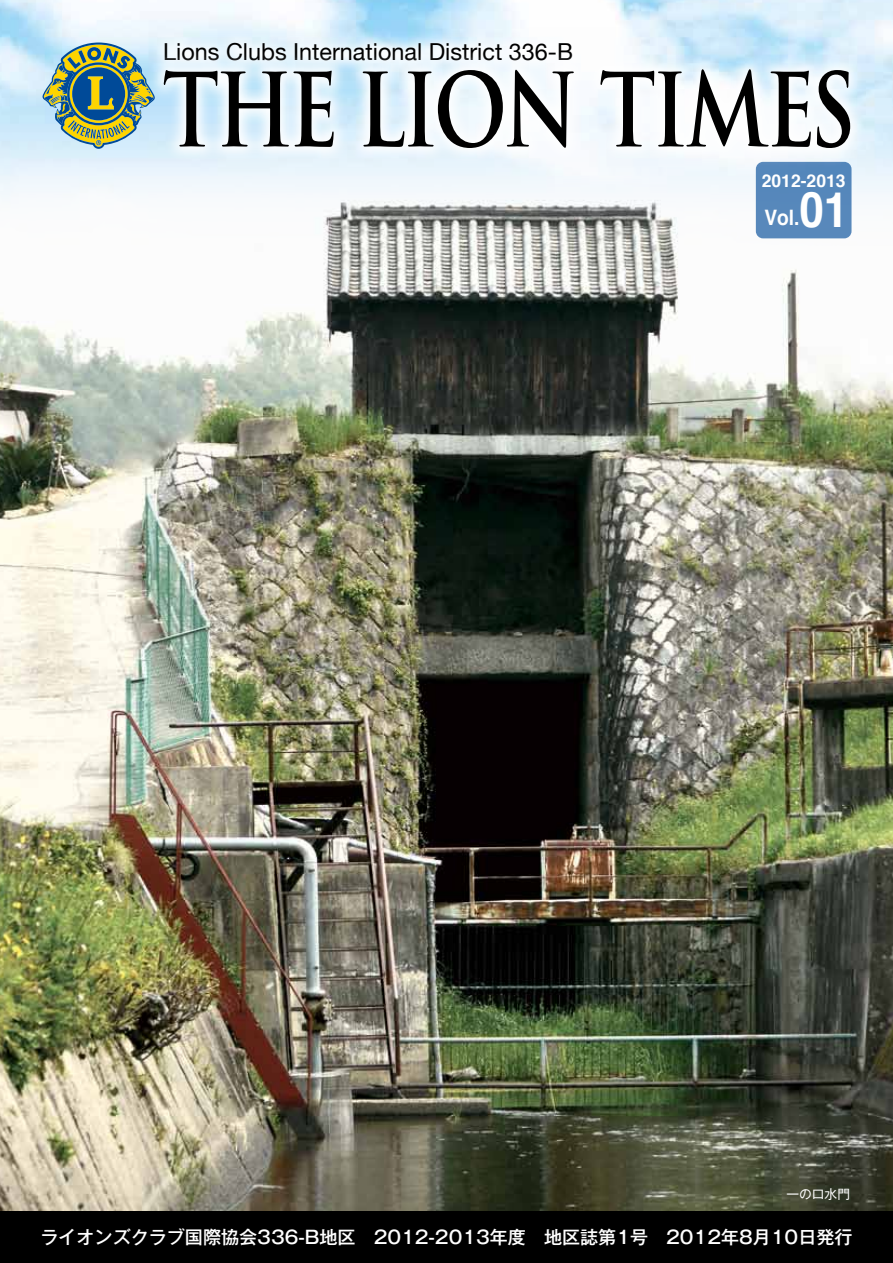
<style>
.page{position:relative;width:893px;height:1263px;background:#fff}
.page>*{position:absolute;margin:0;border:0;box-sizing:border-box;transform-origin:0 0}
.t1{font:700 99.45px "Trajan Pro";letter-spacing:-.05em;color:#000;scale:.8 1}
.t2{font:700 48.9px "Helvetica";color:#fff;scale:.9 1}
.t3{font:23.4px "Helvetica Neue";color:#000}
.t4{font:700 21.3px "Helvetica";color:#fff;scale:.9 1}
.t5{font:500 18px "Gothic MB101 Pr 6";color:#fff}
.t6{font:700 17.55px "Helvetica";color:#fff}
.t7{font:12.75px "Gothic MB101 Pr 6";color:#fff}
</style>
<div class="page">
<img style="left:0;top:245px;width:893px;height:967px">
<div style="left:0;top:1212px;width:893px;height:51px;background:#000"></div>
<img style="left:0;top:0;width:851px;height:245px">
<div style="left:756px;top:162px;width:95px;height:76px;background:#5888bb;border-radius:7px"></div>
<svg style="left:43px;top:43px;width:56px;height:106px;background:#8da88e"></svg>
<img style="left:99px;top:0;width:794px;height:234px">
<p class="t3" style="left:163px;top:38px;width:411px">Lions Clubs International District 336-B</p>
<h1 class="t1" style="left:163px;top:48px;width:868px">THE LION TIMES</h1>
<p class="t6" style="left:762px;top:166px;width:85px">2012-2013</p>
<h2 class="t2" style="left:799px;top:171px;width:56px">01</h2>
<p class="t4" style="left:764px;top:200px;width:40px">Vol.</p>
<p class="t7" style="left:786px;top:1183px;width:65px">一の口水門</p>
<p class="t5" style="left:40px;top:1222px;width:814px">ライオンズクラブ国際協会336-B地区　2012-2013年度　地区誌第1号　2012年8月10日発行</p>
</div>
